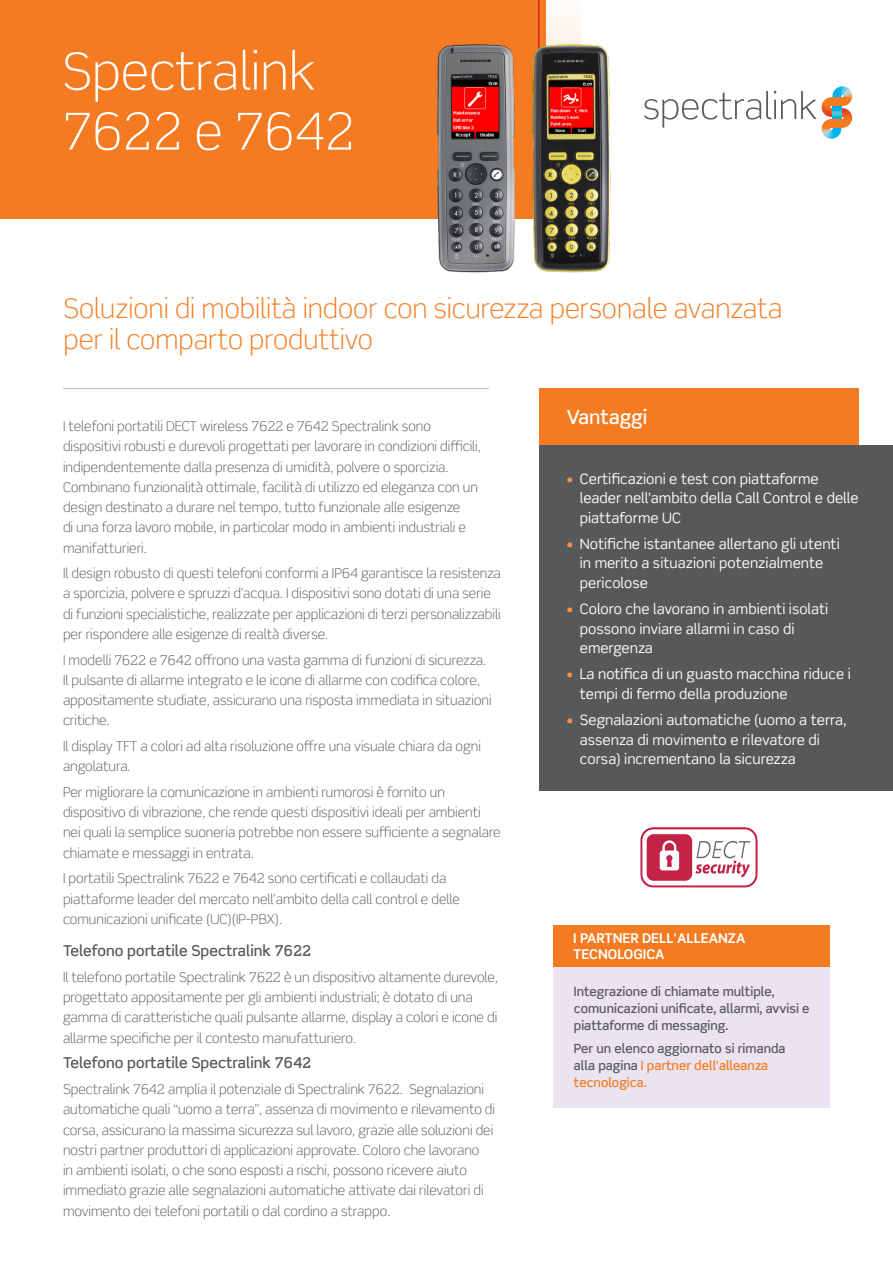
<style>
.page{position:relative;width:893px;height:1263px;background:#fff}
.page>*{position:absolute;margin:0;border:0;box-sizing:border-box;transform-origin:0 0}
.t1{font:300 51px/60px "Scene Std";color:#fff}
.t2{font:300 27px/31.5px "Scene Std";color:#f47b21}
.t3{font:500 19.5px "Scene Std";color:#fff}
.Body{font:500 15px "Scene Std";color:#57585a}
.t4{font:14.25px/19.5px "Scene Std";color:#fff}
.Body-2{font:300 13.5px/20.2px "Scene Std";color:#57585a}
.Body-3{font:700 13.5px/16.2px "Scene Std";color:#fff}
.t5{font:500 12.75px/17.2px "Scene Std";color:#57585a}
.s1{color:#f69246}
.s2{color:#f47b21}
</style>
<div class="page">
<div style="left:0;top:0;width:546px;height:219px;background:#f47b21"></div>
<div style="left:546px;top:0;width:34px;height:219px;background:#fefaf6"></div>
<hr style="left:538px;top:0;width:2px;height:219px;background:#d1232a">
<img style="left:821px;top:126px;width:21px;height:13px">
<img style="left:832px;top:86px;width:20px;height:9px">
<svg style="left:822px;top:95px;width:30px;height:35px"></svg>
<svg style="left:644px;top:91px;width:172px;height:37px"></svg>
<hr style="left:63px;top:388px;width:426px;height:1px;background:#bcbdc0">
<div style="left:539px;top:388px;width:319px;height:57px;background:#f47b21"></div>
<div style="left:539px;top:445px;width:354px;height:346px;background:#57585a"></div>
<img style="left:437px;top:22px;width:174px;height:251px">
<img style="left:640px;top:827px;width:118px;height:61px">
<div style="left:554px;top:965px;width:276px;height:142px;background:#eae4f1"></div>
<div style="left:553px;top:925px;width:277px;height:41px;background:#f47b21"></div>
<h1 class="t1" style="left:62px;top:42px;width:294px">Spectralink<br>7622 e 7642</h1>
<h2 class="t2" style="left:64px;top:293px;width:720px">Soluzioni di mobilità indoor con sicurezza personale avanzata per il comparto produttivo</h2>
<p class="Body-2" style="left:63px;top:416px;width:419px">I telefoni portatili DECT wireless 7622 e 7642 Spectralink sono dispositivi robusti e durevoli progettati per lavorare in condizioni difficili, indipendentemente dalla presenza di umidità, polvere o sporcizia.<br>Combinano funzionalità ottimale, facilità di utilizzo ed eleganza con un design destinato a durare nel tempo, tutto funzionale alle esigenze<br>di una forza lavoro mobile, in particolar modo in ambienti industriali e manifatturieri.</p>
<p class="Body-2" style="left:63px;top:563px;width:439px">Il design robusto di questi telefoni conformi a IP64 garantisce la resistenza a sporcizia, polvere e spruzzi d’acqua. I dispositivi sono dotati di una serie di funzioni specialistiche, realizzate per applicazioni di terzi personalizzabili per rispondere alle esigenze di realtà diverse.</p>
<p class="Body-2" style="left:63px;top:650px;width:430px">I modelli 7622 e 7642 offrono una vasta gamma di funzioni di sicurezza.<br>Il pulsante di allarme integrato e le icone di allarme con codifica colore, appositamente studiate, assicurano una risposta immediata in situazioni critiche.</p>
<p class="Body-2" style="left:63px;top:736px;width:419px">Il display TFT a colori ad alta risoluzione offre una visuale chiara da ogni angolatura.</p>
<p class="Body-2" style="left:63px;top:782px;width:439px">Per migliorare la comunicazione in ambienti rumorosi è fornito un dispositivo di vibrazione, che rende questi dispositivi ideali per ambienti nei quali la semplice suoneria potrebbe non essere sufficiente a segnalare chiamate e messaggi in entrata.</p>
<p class="Body-2" style="left:63px;top:868px;width:398px">I portatili Spectralink 7622 e 7642 sono certificati e collaudati da piattaforme leader del mercato nell’ambito della call control e delle comunicazioni unificate (UC)(IP-PBX).</p>
<p class="Body" style="left:63px;top:941px;width:250px">Telefono portatile Spectralink 7622</p>
<p class="Body-2" style="left:63px;top:967px;width:436px">Il telefono portatile Spectralink 7622 è un dispositivo altamente durevole, progettato appositamente per gli ambienti industriali; è dotato di una gamma di caratteristiche quali pulsante allarme, display a colori e icone di allarme specifiche per il contesto manufatturiero.</p>
<p class="Body" style="left:63px;top:1053px;width:250px">Telefono portatile Spectralink 7642</p>
<p class="Body-2" style="left:63px;top:1079px;width:434px">Spectralink 7642 amplia il potenziale di Spectralink 7622. Segnalazioni automatiche quali “uomo a terra”, assenza di movimento e rilevamento di corsa, assicurano la massima sicurezza sul lavoro, grazie alle soluzioni dei nostri partner produttori di applicazioni approvate. Coloro che lavorano<br>in ambienti isolati, o che sono esposti a rischi, possono ricevere aiuto immediato grazie alle segnalazioni automatiche attivate dai rilevatori di movimento dei telefoni portatili o dal cordino a strappo.</p>
<h3 class="t3" style="left:567px;top:405px;width:82px">Vantaggi</h3>
<p class="t4" style="left:580px;top:468px;width:280px;text-indent:-14px"><span class="s1">•</span> Certificazioni e test con piattaforme leader nell’ambito della Call Control e delle piattaforme UC</p>
<p class="t4" style="left:580px;top:534px;width:261px;text-indent:-14px"><span class="s1">•</span> Notifiche istantanee allertano gli utenti in merito a situazioni potenzialmente pericolose</p>
<p class="t4" style="left:580px;top:599px;width:250px;text-indent:-14px"><span class="s1">•</span> Coloro che lavorano in ambienti isolati possono inviare allarmi in caso di emergenza</p>
<p class="t4" style="left:580px;top:664px;width:272px;text-indent:-14px"><span class="s1">•</span> La notifica di un guasto macchina riduce i tempi di fermo della produzione</p>
<p class="t4" style="left:580px;top:710px;width:268px;text-indent:-14px"><span class="s1">•</span> Segnalazioni automatiche (uomo a terra, assenza di movimento e rilevatore di corsa) incrementano la sicurezza</p>
<p class="Body-3" style="left:573px;top:930px;width:174px">I PARTNER DELL'ALLEANZA<br>TECNOLOGICA</p>
<p class="t5" style="left:574px;top:982px;width:237px">Integrazione di chiamate multiple, comunicazioni unificate, allarmi, avvisi e piattaforme di messaging.</p>
<p class="t5" style="left:574px;top:1039px;width:213px">Per un elenco aggiornato si rimanda alla pagina <span class="s2">I partner dell'alleanza tecnologica.</span></p>
</div>
